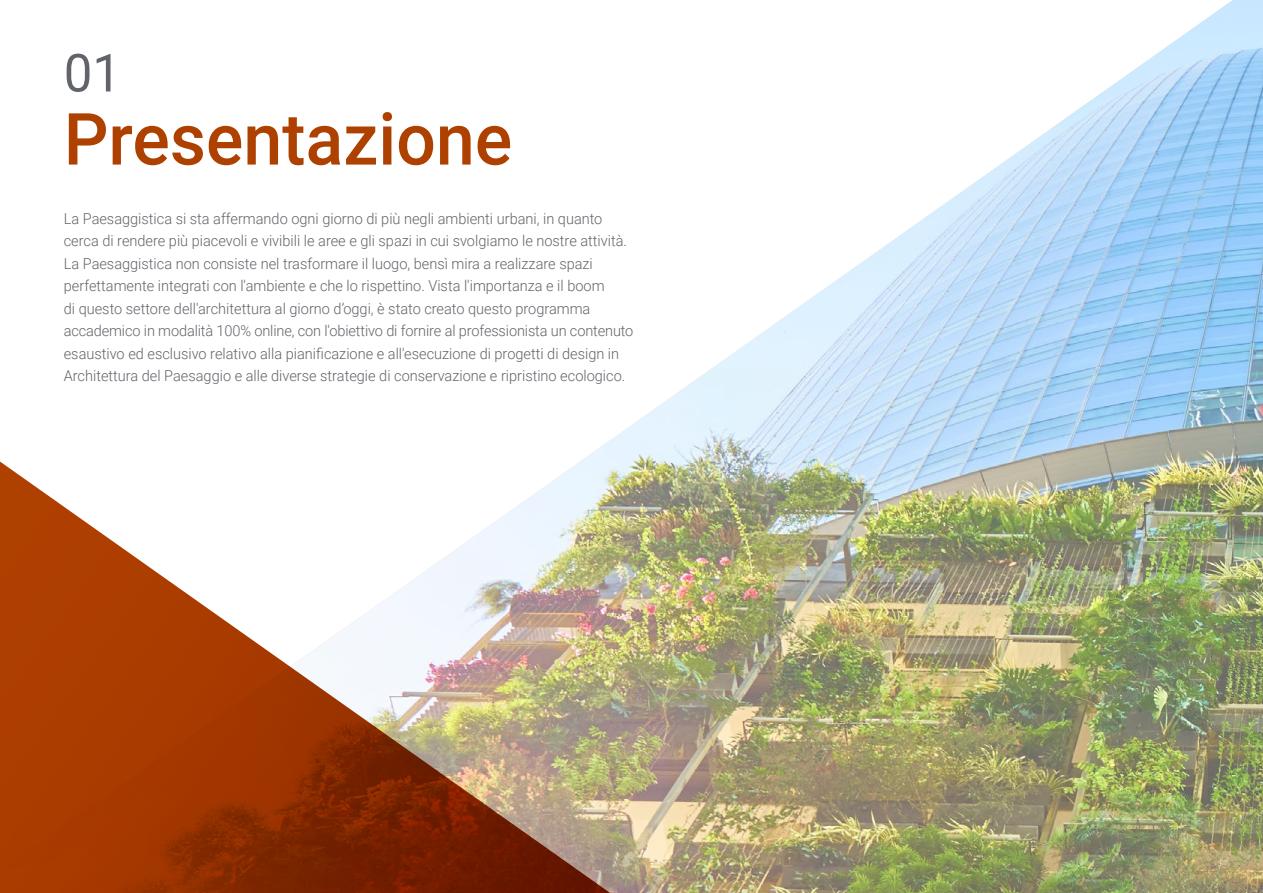
<style>
.page{position:relative;width:1263px;height:893px;background:#fff}
.page>*{position:absolute;margin:0;border:0;box-sizing:border-box;transform-origin:0 0}
.t1{font:500 72px "Roboto";color:#ae4000}
.t2{font:52.5px "Roboto";color:#61646a}
.t3{font:300 15px/22.5px "Roboto";color:#61646a}
</style>
<div class="page">
<img style="left:602px;top:0;width:661px;height:893px">
<svg style="left:0;top:446px;width:640px;height:447px"></svg>
<h2 class="t2" style="left:64px;top:36px;width:59px">01</h2>
<h1 class="t1" style="left:64px;top:89px;width:450px">Presentazione</h1>
<p class="t3" style="left:64px;top:207px;width:571px">La Paesaggistica si sta affermando ogni giorno di più negli ambienti urbani, in quanto cerca di rendere più piacevoli e vivibili le aree e gli spazi in cui svolgiamo le nostre attività.<br>La Paesaggistica non consiste nel trasformare il luogo, bensì mira a realizzare spazi perfettamente integrati con l'ambiente e che lo rispettino. Vista l'importanza e il boom<br>di questo settore dell'architettura al giorno d’oggi, è stato creato questo programma accademico in modalità 100% online, con l'obiettivo di fornire al professionista un contenuto esaustivo ed esclusivo relativo alla pianificazione e all'esecuzione di progetti di design in Architettura del Paesaggio e alle diverse strategie di conservazione e ripristino ecologico.</p>
</div>
